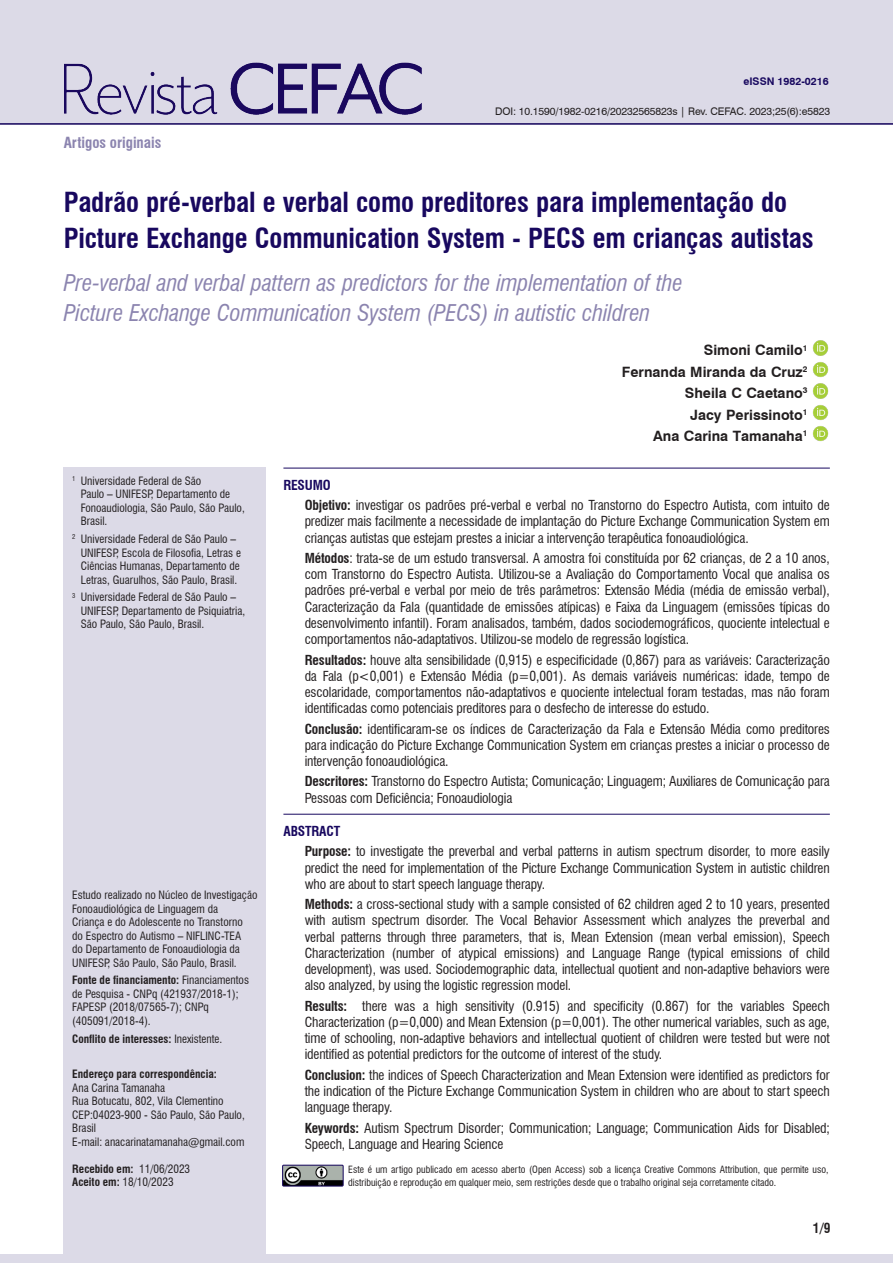
<style>
.page{position:relative;width:893px;height:1263px;background:#fff}
.page>*{position:absolute;margin:0;border:0;box-sizing:border-box;transform-origin:0 0}
.Titulo{font:700 condensed 27px/36px "Swiss 721 BT";letter-spacing:-.005em;color:#18085f}
.Titulo_ingles{font:italic condensed 22.5px/30px "Swiss 721 BT";letter-spacing:-.005em;color:#8b84af}
.Tipo_de_artigo{font:700 condensed 15px "Swiss 721 BT";color:#8b84af}
.Autor{font:700 14.25px "Swiss 721 BT";color:#231f20}
.Resumo{font:condensed 13.5px/16.2px "Swiss 721 BT";letter-spacing:-.01em;color:#231f20;text-align:justify}
.Resumo_título{font:700 condensed 13.5px "Swiss 721 BT";letter-spacing:-.01em;color:#18085f}
.Cabeço_autor_esquerda-par{font:700 condensed 13.5px "Swiss 721 BT";color:#231f20}
.Notas{font:condensed 11.25px/13.5px "Swiss 721 BT";color:#231f20}
.Notas_sem_paragrafo{font:condensed 11.25px/13.5px "Swiss 721 BT";color:#231f20}
.Endereço_correspondencia{font:condensed 11.25px/13.5px "Swiss 721 BT";color:#231f20}
.Endereço_correspondencia-2{font:700 condensed 11.25px "Swiss 721 BT";color:#231f20}
.Notas_sem_paragrafo-2{font:700 condensed 11.25px "Swiss 721 BT";color:#231f20}
.Legenda_b_direito-impar{font:10.5px "Swiss 721 BT";letter-spacing:-.01em;color:#231f20}
.Legenda_b_esquerdo-par{font:700 10.5px "Swiss 721 BT";color:#18085f}
.Notas-2{font:condensed 9.75px/13.5px "Swiss 721 BT";color:#231f20}
.s1{font-weight:700}
.s2{font-weight:400}
</style>
<div class="page">
<div style="left:64px;top:468px;width:202px;height:795px;background:#dcdae7"></div>
<img style="left:813px;top:340px;width:16px;height:16px">
<img style="left:812px;top:362px;width:17px;height:15px">
<img style="left:813px;top:383px;width:16px;height:16px">
<img style="left:812px;top:405px;width:17px;height:15px">
<img style="left:812px;top:426px;width:17px;height:15px">
<hr style="left:283px;top:468px;width:547px;height:1px;background:#18085f">
<hr style="left:283px;top:814px;width:547px;height:1px;background:#18085f">
<div style="left:0;top:0;width:893px;height:125px;background:#dcdae7"></div>
<img style="left:65px;top:63px;width:357px;height:51px">
<img style="left:284px;top:1167px;width:58px;height:17px">
<div style="left:282px;top:1165px;width:62px;height:21px;border:1px solid #18085f"></div>
<div style="left:0;top:1254px;width:893px;height:9px;background:#dcdae7"></div>
<p class="Legenda_b_esquerdo-par" style="left:743px;top:74px;width:87px">eISSN 1982-0216</p>
<p class="Tipo_de_artigo" style="left:64px;top:133px;width:99px">Artigos originais</p>
<p class="Legenda_b_direito-impar" style="left:495px;top:104px;width:337px">DOI: 10.1590/1982-0216/20232565823s | Rev. CEFAC. 2023;25(6):e5823</p>
<p class="Titulo" style="left:64px;top:185px;width:751px">Padrão pré-verbal e verbal como preditores para implementação do<br>Picture Exchange Communication System - PECS em crianças autistas</p>
<p class="Titulo_ingles" style="left:64px;top:268px;width:620px">Pre-verbal and verbal pattern as predictors for the implementation of the<br>Picture Exchange Communication System (PECS) in autistic children</p>
<p class="Autor" style="left:704px;top:340px;width:105px">Simoni Camilo<sup>1</sup></p>
<p class="Autor" style="left:622px;top:362px;width:187px">Fernanda Miranda da Cruz<sup>2</sup></p>
<p class="Autor" style="left:685px;top:383px;width:124px">Sheila C Caetano<sup>3</sup></p>
<p class="Autor" style="left:690px;top:405px;width:119px">Jacy Perissinoto<sup>1</sup></p>
<p class="Autor" style="left:653px;top:426px;width:156px">Ana Carina Tamanaha<sup>1</sup></p>
<p class="Notas" style="left:81px;top:474px;width:166px;text-indent:-9px"><sup>1</sup> Universidade Federal de São<br>Paulo – UNIFESP, Departamento de<br>Fonoaudiologia, São Paulo, São Paulo,<br>Brasil.</p>
<p class="Notas" style="left:81px;top:532px;width:162px;text-indent:-9px"><sup>2</sup> Universidade Federal de São Paulo – UNIFESP, Escola de Filosofia, Letras e Ciências Humanas, Departamento de Letras, Guarulhos, São Paulo, Brasil.</p>
<p class="Notas" style="left:81px;top:590px;width:166px;text-indent:-9px"><sup>3</sup> Universidade Federal de São Paulo –<br>UNIFESP, Departamento de Psiquiatria,<br>São Paulo, São Paulo, Brasil.</p>
<p class="Notas_sem_paragrafo" style="left:72px;top:888px;width:187px">Estudo realizado no Núcleo de Investigação Fonoaudiológica de Linguagem da<br>Criança e do Adolescente no Transtorno<br>do Espectro do Autismo – NIFLINC-TEA<br>do Departamento de Fonoaudiologia da UNIFESP, São Paulo, São Paulo, Brasil.</p>
<p class="Notas_sem_paragrafo" style="left:72px;top:973px;width:178px"><span class="s1">Fonte de financiamento:</span> Financiamentos de Pesquisa - CNPq (421937/2018-1);<br>FAPESP (2018/07565-7); CNPq (405091/2018-4).</p>
<p class="Notas_sem_paragrafo-2" style="left:72px;top:1032px;width:152px">Conflito de interesses: <span class="s2">Inexistente.</span></p>
<p class="Endereço_correspondencia-2" style="left:72px;top:1067px;width:146px">Endereço para correspondência:</p>
<p class="Endereço_correspondencia" style="left:72px;top:1081px;width:94px">Ana Carina Tamanaha</p>
<p class="Endereço_correspondencia" style="left:72px;top:1094px;width:153px">Rua Botucatu, 802, Vila Clementino</p>
<p class="Endereço_correspondencia" style="left:72px;top:1108px;width:174px">CEP:04023-900 - São Paulo, São Paulo,<br>Brasil</p>
<p class="Endereço_correspondencia" style="left:72px;top:1135px;width:174px">E-mail: anacarinatamanaha@gmail.com</p>
<p class="Endereço_correspondencia-2" style="left:72px;top:1162px;width:119px">Recebido em: <span class="s2">11/06/2023</span></p>
<p class="Endereço_correspondencia" style="left:72px;top:1175px;width:103px"><span class="s1">Aceito em:</span> 18/10/2023</p>
<p class="Resumo_título" style="left:283px;top:477px;width:49px">RESUMO</p>
<p class="Resumo" style="left:305px;top:497px;width:527px"><span class="s1">Objetivo:</span> investigar os padrões pré-verbal e verbal no Transtorno do Espectro Autista, com intuito de predizer mais facilmente a necessidade de implantação do Picture Exchange Communication System em crianças autistas que estejam prestes a iniciar a intervenção terapêutica fonoaudiológica.</p>
<p class="Resumo" style="left:305px;top:550px;width:527px"><span class="s1">Métodos</span>: trata-se de um estudo transversal. A amostra foi constituída por 62 crianças, de 2 a 10 anos, com Transtorno do Espectro Autista. Utilizou-se a Avaliação do Comportamento Vocal que analisa os padrões pré-verbal e verbal por meio de três parâmetros: Extensão Média (média de emissão verbal), Caracterização da Fala (quantidade de emissões atípicas) e Faixa da Linguagem (emissões típicas do desenvolvimento infantil). Foram analisados, também, dados sociodemográficos, quociente intelectual e comportamentos não-adaptativos. Utilizou-se modelo de regressão logística.</p>
<p class="Resumo" style="left:305px;top:651px;width:527px"><span class="s1">Resultados:</span> houve alta sensibilidade (0,915) e especificidade (0,867) para as variáveis: Caracterização da Fala (p&lt;0,001) e Extensão Média (p=0,001). As demais variáveis numéricas: idade, tempo de escolaridade, comportamentos não-adaptativos e quociente intelectual foram testadas, mas não foram identificadas como potenciais preditores para o desfecho de interesse do estudo.</p>
<p class="Resumo" style="left:305px;top:720px;width:527px"><span class="s1">Conclusão:</span> identificaram-se os índices de Caracterização da Fala e Extensão Média como preditores para indicação do Picture Exchange Communication System em crianças prestes a iniciar o processo de intervenção fonoaudiológica.</p>
<p class="Resumo" style="left:305px;top:773px;width:527px"><span class="s1">Descritores:</span> Transtorno do Espectro Autista; Comunicação; Linguagem; Auxiliares de Comunicação para<br>Pessoas com Deficiência; Fonoaudiologia</p>
<p class="Resumo_título" style="left:283px;top:823px;width:58px">ABSTRACT</p>
<p class="Resumo" style="left:305px;top:843px;width:527px"><span class="s1">Purpose:</span> to investigate the preverbal and verbal patterns in autism spectrum disorder, to more easily predict the need for implementation of the Picture Exchange Communication System in autistic children who are about to start speech language therapy.</p>
<p class="Resumo" style="left:305px;top:896px;width:527px"><span class="s1">Methods:</span> a cross-sectional study with a sample consisted of 62 children aged 2 to 10 years, presented with autism spectrum disorder. The Vocal Behavior Assessment which analyzes the preverbal and verbal patterns through three parameters, that is, Mean Extension (mean verbal emission), Speech Characterization (number of atypical emissions) and Language Range (typical emissions of child development), was used. Sociodemographic data, intellectual quotient and non-adaptive behaviors were also analyzed, by using the logistic regression model.</p>
<p class="Resumo" style="left:305px;top:997px;width:527px"><span class="s1">Results:</span> there was a high sensitivity (0.915) and specificity (0.867) for the variables Speech Characterization (p=0,000) and Mean Extension (p=0,001). The other numerical variables, such as age, time of schooling, non-adaptive behaviors and intellectual quotient of children were tested but were not identified as potential predictors for the outcome of interest of the study.</p>
<p class="Resumo" style="left:305px;top:1067px;width:527px"><span class="s1">Conclusion:</span> the indices of Speech Characterization and Mean Extension were identified as predictors for the indication of the Picture Exchange Communication System in children who are about to start speech language therapy.</p>
<p class="Resumo" style="left:305px;top:1119px;width:527px"><span class="s1">Keywords:</span> Autism Spectrum Disorder; Communication; Language; Communication Aids for Disabled;<br>Speech, Language and Hearing Science</p>
<p class="Notas-2" style="left:348px;top:1163px;width:482px">Este é um artigo publicado em acesso aberto (Open Access) sob a licença Creative Commons Attribution, que permite uso, distribuição e reprodução em qualquer meio, sem restrições desde que o trabalho original seja corretamente citado.</p>
<p class="Cabeço_autor_esquerda-par" style="left:813px;top:1219px;width:19px">1/9</p>
</div>
